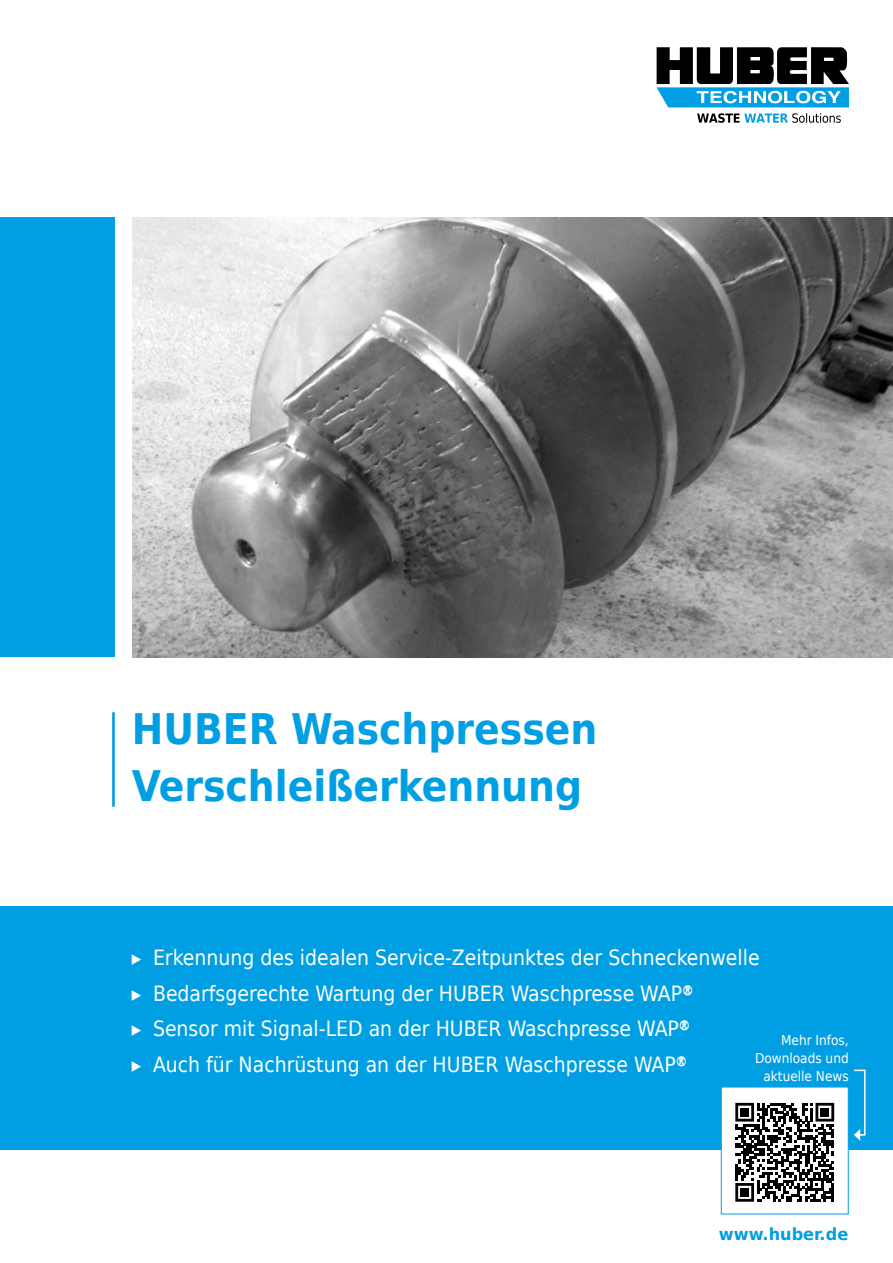
<style>
.page{position:relative;width:893px;height:1263px;background:#fff}
.page>*{position:absolute;margin:0;border:0;box-sizing:border-box;transform-origin:0 0}
.t1{font:700 42px/57px "Huber Tec";color:#009fe3}
.t2{font:21px/35.5px "Huber Tec";color:#fff}
.t3{font:700 16.65px "Huber Tec";color:#009fe3;scale:1.08 1}
.t4{font:13.5px/18px "Huber Tec";color:#fff;text-align:right}
.s1{font-weight:700}
</style>
<div class="page">
<div style="left:0;top:218px;width:115px;height:439px;background:#009fe3"></div>
<div style="left:0;top:906px;width:893px;height:244px;background:#009fe3"></div>
<div style="left:721px;top:1086px;width:128px;height:128px;background:#fff;border:1px solid #009fe3"></div>
<svg style="left:854px;top:1069px;width:12px;height:72px"></svg>
<svg style="left:735px;top:1103px;width:99px;height:99px"></svg>
<div style="left:741px;top:1108px;width:8px;height:8px;background:#000"></div>
<div style="left:821px;top:1108px;width:8px;height:8px;background:#000"></div>
<div style="left:741px;top:1188px;width:8px;height:8px;background:#000"></div>
<img style="left:132px;top:218px;width:761px;height:439px">
<hr style="left:112px;top:712px;width:3px;height:95px;background:#009fe3">
<svg style="left:657px;top:47px;width:192px;height:60px"></svg>
<svg style="left:697px;top:113px;width:144px;height:10px"></svg>
<h1 class="t1" style="left:132px;top:699px;width:467px">HUBER Waschpressen<br>Verschleißerkennung</h1>
<p class="t2" style="left:132px;top:939px;width:629px">▸ Erkennung des idealen Service-Zeitpunktes der Schneckenwelle ▸ Bedarfsgerechte Wartung der HUBER Waschpresse WAP<span class="s1">®<br></span>▸ Sensor mit Signal-LED an der HUBER Waschpresse WAP<span class="s1">®<br></span>▸ Auch für Nachrüstung an der HUBER Waschpresse WAP<span class="s1">®</span></p>
<p class="t4" style="left:755px;top:1030px;width:95px">Mehr Infos,<br>Downloads und aktuelle News</p>
<p class="t3" style="left:719px;top:1220px;width:121px">www.huber.de</p>
</div>
